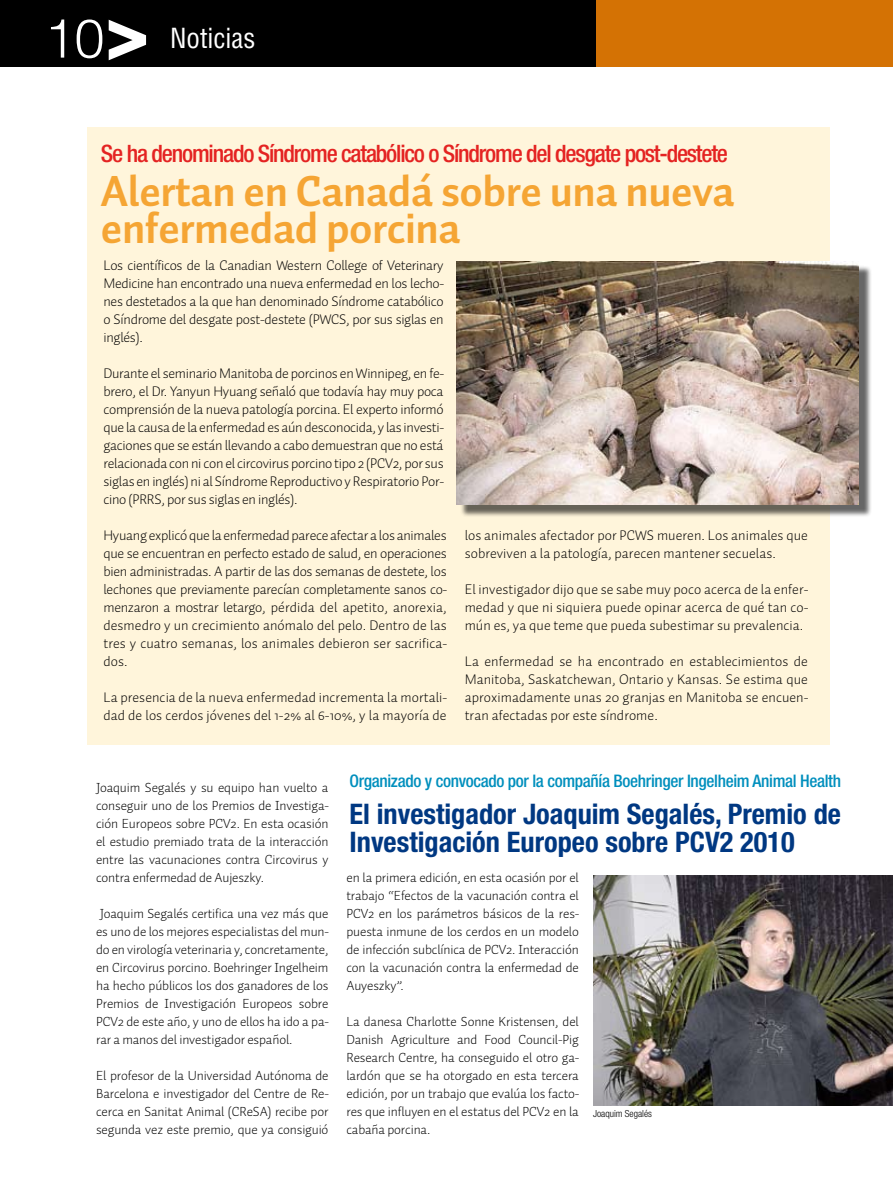
<style>
.page{position:relative;width:893px;height:1191px;background:#fff}
.page>*{position:absolute;margin:0;border:0;box-sizing:border-box;transform-origin:0 0}
.t1{font:700 86.55px "Helvetica";color:#fff}
.t2{font:300 54px "Helvetica";color:#fff}
.t3{font:700 43.5px/36px "Auto 1";letter-spacing:-.01em;color:#f5a534}
.t4{font:700 condensed 28.35px/28.3px "Helvetica Neue LT Std";color:#003882}
.t5{font:condensed 27px "Helvetica";color:#fff}
.t6{font:500 condensed 24px "Helvetica Neue LT Std";letter-spacing:-.05em;color:#e42322}
.t7{font:500 condensed 17.4px "Helvetica Neue LT Std";letter-spacing:-.02em;color:#008fbd}
.t8{font:300 14.25px/18px "Auto 1";letter-spacing:.005em;color:#000;text-align:justify}
.t9{font:300 13.5px/18px "Auto 1";letter-spacing:-.01em;color:#000;text-align:justify}
.t10{font:300 condensed 9.75px "Helvetica Neue";color:#000}
</style>
<div class="page">
<div style="left:87px;top:128px;width:742px;height:617px;background:#fff5db"></div>
<div style="left:0;top:0;width:601px;height:66px;background:#000"></div>
<div style="left:597px;top:0;width:296px;height:66px;background:#d47204"></div>
<div style="left:460px;top:265px;width:418px;height:258px;background:#000;opacity:.6"></div>
<img style="left:456px;top:261px;width:403px;height:243px">
<img style="left:593px;top:875px;width:300px;height:230px">
<h2 class="t2" style="left:44px;top:5px;width:62px">10</h2>
<h1 class="t1" style="left:184px;top:14px;width:52px;rotate:90deg">^</h1>
<h3 class="t5" style="left:170px;top:21px;width:87px">Noticias</h3>
<h3 class="t6" style="left:101px;top:139px;width:628px">Se ha denominado Síndrome catabólico o Síndrome del desgate post-destete</h3>
<h3 class="t3" style="left:101px;top:173px;width:635px">Alertan en Canadá sobre una nueva enfermedad porcina</h3>
<p class="t8" style="left:103px;top:256px;width:342px">Los científicos de la Canadian Western College of Veterinary Medicine han encontrado una nueva enfermedad en los lecho&shy;nes destetados a la que han denominado Síndrome catabólico o Síndrome del desgate post-destete (PWCS, por sus siglas en inglés).</p>
<p class="t8" style="left:103px;top:364px;width:342px">Durante el seminario Manitoba de porcinos en Winnipeg, en fe&shy;brero, el Dr. Yanyun Hyuang señaló que todavía hay muy poca comprensión de la nueva patología porcina. El experto informó que la causa de la enfermedad es aún desconocida, y las investi&shy;gaciones que se están llevando a cabo demuestran que no está relacionada con ni con el circovirus porcino tipo 2 (PCV2, por sus siglas en inglés) ni al Síndrome Reproductivo y Respiratorio Por&shy;cino (PRRS, por sus siglas en inglés).</p>
<p class="t8" style="left:103px;top:526px;width:345px">Hyuang explicó que la enfermedad parece afectar a los animales que se encuentran en perfecto estado de salud, en operaciones bien administradas. A partir de las dos semanas de destete, los lechones que previamente parecían completamente sanos co&shy;menzaron a mostrar letargo, pérdida del apetito, anorexia, desmedro y un crecimiento anómalo del pelo. Dentro de las tres y cuatro semanas, los animales debieron ser sacrifica&shy;dos.</p>
<p class="t8" style="left:103px;top:688px;width:345px">La presencia de la nueva enfermedad incrementa la mortali&shy;dad de los cerdos jóvenes del 1-2% al 6-10%, y la mayoría de</p>
<p class="t8" style="left:465px;top:526px;width:345px">los animales afectador por PCWS mueren. Los animales que sobreviven a la patología, parecen mantener secuelas.</p>
<p class="t8" style="left:465px;top:580px;width:345px">El investigador dijo que se sabe muy poco acerca de la enfer&shy;medad y que ni siquiera puede opinar acerca de qué tan co&shy;mún es, ya que teme que pueda subestimar su prevalencia.</p>
<p class="t8" style="left:465px;top:652px;width:345px">La enfermedad se ha encontrado en establecimientos de Manitoba, Saskatchewan, Ontario y Kansas. Se estima que aproximadamente unas 20 granjas en Manitoba se encuen&shy;tran afectadas por este síndrome.</p>
<p class="t9" style="left:96px;top:778px;width:235px">Joaquim Segalés y su equipo han vuelto a conseguir uno de los Premios de Investiga&shy;ción Europeos sobre PCV2. En esta ocasión el estudio premiado trata de la interacción entre las vacunaciones contra Circovirus y contra enfermedad de Aujeszky.</p>
<p class="t9" style="left:96px;top:904px;width:234px">Joaquim Segalés certifica una vez más que es uno de los mejores especialistas del mun&shy;do en virología veterinaria y, concretamente, en Circovirus porcino. Boehringer Ingelheim ha hecho públicos los dos ganadores de los Premios de Investigación Europeos sobre PCV2 de este año, y uno de ellos ha ido a pa&shy;rar a manos del investigador español.</p>
<p class="t9" style="left:96px;top:1066px;width:234px">El profesor de la Universidad Autónoma de Barcelona e investigador del Centre de Re&shy;cerca en Sanitat Animal (CReSA) recibe por segunda vez este premio, que ya consiguió</p>
<p class="t7" style="left:350px;top:770px;width:493px">Organizado y convocado por la compañía Boehringer Ingelheim Animal Health</p>
<h3 class="t4" style="left:350px;top:799px;width:493px">El investigador Joaquim Segalés, Premio de<br>Investigación Europeo sobre PCV2 2010</h3>
<p class="t9" style="left:346px;top:868px;width:235px">en la primera edición, en esta ocasión por el trabajo “Efectos de la vacunación contra el PCV2 en los parámetros básicos de la res&shy;puesta inmune de los cerdos en un modelo de infección subclínica de PCV2. Interacción con la vacunación contra la enfermedad de Auyeszky”.</p>
<p class="t9" style="left:346px;top:1012px;width:235px">La danesa Charlotte Sonne Kristensen, del Danish Agriculture and Food Council-Pig Research Centre, ha conseguido el otro ga&shy;lardón que se ha otorgado en esta tercera edición, por un trabajo que evalúa los facto&shy;res que influyen en el estatus del PCV2 en la cabaña porcina.</p>
<p class="t10" style="left:593px;top:1107px;width:60px">Joaquim Segalés</p>
</div>
